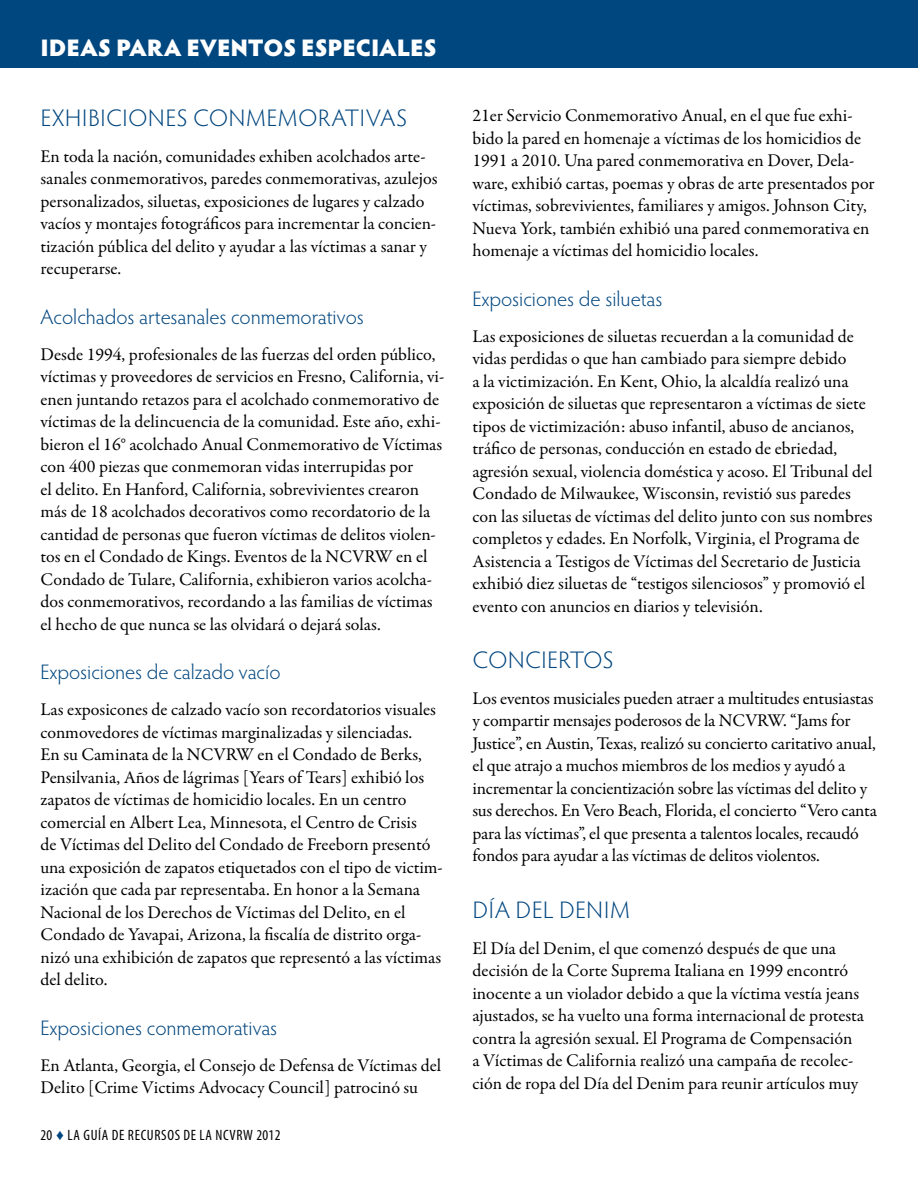
<style>
.page{position:relative;width:918px;height:1188px;background:#fff}
.page>*{position:absolute;margin:0;border:0;box-sizing:border-box;transform-origin:0 0}
.t1{font:300 24px "Hypatia Sans Pro";letter-spacing:.04em;color:#00467f}
.t2{font:900 24px "Hypatia Sans Pro";letter-spacing:-.01em;color:#fff}
.t3{font:300 24px "Hypatia Sans Pro";letter-spacing:.02em;color:#00467f}
.t4{font:300 21px "Hypatia Sans Pro";letter-spacing:.015em;color:#00467f}
.t5{font:18px/22.5px "Garamond Premr Pro";color:#000}
.t6{font:condensed 15px "Myriad Pro";letter-spacing:.045em;color:#000}
.s1{font-family:"Century";font-stretch:normal;color:#00467f}
</style>
<div class="page">
<div style="left:0;top:0;width:918px;height:68px;background:#00467f"></div>
<h1 class="t2" style="left:40px;top:30px;width:398px">IDEAS PArA EVENTOS ESPECIALES</h1>
<h2 class="t1" style="left:41px;top:102px;width:368px">EXHIBICIONES CONMEMORATIVAS</h2>
<p class="t5" style="left:40px;top:145px;width:399px">En toda la nación, comunidades exhiben acolchados arte&shy;sanales conmemorativos, paredes conmemorativas, azulejos personalizados, siluetas, exposiciones de lugares y calzado vacíos y montajes fotográficos para incrementar la concien&shy;tización pública del delito y ayudar a las víctimas a sanar y recuperarse.</p>
<p class="t4" style="left:40px;top:303px;width:325px">Acolchados artesanales conmemorativos</p>
<p class="t5" style="left:40px;top:343px;width:405px">Desde 1994, profesionales de las fuerzas del orden público, víctimas y proveedores de servicios en Fresno, California, vi&shy;enen juntando retazos para el acolchado conmemorativo de víctimas de la delincuencia de la comunidad. Este año, exhi&shy;bieron el 16° acolchado Anual Conmemorativo de Víctimas con 400 piezas que conmemoran vidas interrupidas por<br>el delito. En Hanford, California, sobrevivientes crearon más de 18 acolchados decorativos como recordatorio de la cantidad de personas que fueron víctimas de delitos violen&shy;tos en el Condado de Kings. Eventos de la NCVRW en el Condado de Tulare, California, exhibieron varios acolcha&shy;dos conmemorativos, recordando a las familias de víctimas el hecho de que nunca se las olvidará o dejará solas.</p>
<p class="t4" style="left:40px;top:658px;width:242px">Exposiciones de calzado vacío</p>
<p class="t5" style="left:40px;top:699px;width:404px">Las exposicones de calzado vacío son recordatorios visuales conmovedores de víctimas marginalizadas y silenciadas.<br>En su Caminata de la NCVRW en el Condado de Berks, Pensilvania, Años de lágrimas [Years of Tears] exhibió los zapatos de víctimas de homicidio locales. En un centro comercial en Albert Lea, Minnesota, el Centro de Crisis<br>de Víctimas del Delito del Condado de Freeborn presentó una exposición de zapatos etiquetados con el tipo de victim&shy;ización que cada par representaba. En honor a la Semana Nacional de los Derechos de Víctimas del Delito, en el Condado de Yavapai, Arizona, la fiscalía de distrito orga&shy;nizó una exhibición de zapatos que representó a las víctimas del delito.</p>
<p class="t4" style="left:40px;top:1014px;width:238px">Exposiciones conmemorativas</p>
<p class="t5" style="left:40px;top:1054px;width:402px">En Atlanta, Georgia, el Consejo de Defensa de Víctimas del<br>Delito [Crime Victims Advocacy Council] patrocinó su</p>
<p class="t6" style="left:40px;top:1126px;width:242px">20 <span class="s1">♦</span> LA GUÍA DE RECURSOS DE LA NCVRW 2012</p>
<p class="t5" style="left:472px;top:105px;width:404px">21er Servicio Conmemorativo Anual, en el que fue exhi&shy;bido la pared en homenaje a víctimas de los homicidios de 1991 a 2010. Una pared conmemorativa en Dover, Dela&shy;ware, exhibió cartas, poemas y obras de arte presentados por víctimas, sobrevivientes, familiares y amigos. Johnson City, Nueva York, también exhibió una pared conmemorativa en homenaje a víctimas del homicidio locales.</p>
<p class="t4" style="left:472px;top:285px;width:191px">Exposiciones de siluetas</p>
<p class="t5" style="left:472px;top:325px;width:402px">Las exposiciones de siluetas recuerdan a la comunidad de vidas perdidas o que han cambiado para siempre debido<br>a la victimización. En Kent, Ohio, la alcaldía realizó una exposición de siluetas que representaron a víctimas de siete tipos de victimización: abuso infantil, abuso de ancianos, tráfico de personas, conducción en estado de ebriedad, agresión sexual, violencia doméstica y acoso. El Tribunal del Condado de Milwaukee, Wisconsin, revistió sus paredes con las siluetas de víctimas del delito junto con sus nombres completos y edades. En Norfolk, Virginia, el Programa de Asistencia a Testigos de Víctimas del Secretario de Justicia exhibió diez siluetas de “testigos silenciosos” y promovió el evento con anuncios en diarios y televisión.</p>
<h2 class="t3" style="left:473px;top:644px;width:142px">CONCIERTOS</h2>
<p class="t5" style="left:472px;top:687px;width:406px">Los eventos musiciales pueden atraer a multitudes entusiastas y compartir mensajes poderosos de la NCVRW. “Jams for Justice”, en Austin, Texas, realizó su concierto caritativo anual, el que atrajo a muchos miembros de los medios y ayudó a incrementar la concientización sobre las víctimas del delito y sus derechos. En Vero Beach, Florida, el concierto “Vero canta para las víctimas”, el que presenta a talentos locales, recaudó fondos para ayudar a las víctimas de delitos violentos.</p>
<h2 class="t1" style="left:473px;top:894px;width:158px">DÍA DEL DENIM</h2>
<p class="t5" style="left:472px;top:937px;width:393px">El Día del Denim, el que comenzó después de que una decisión de la Corte Suprema Italiana en 1999 encontró inocente a un violador debido a que la víctima vestía jeans ajustados, se ha vuelto una forma internacional de protesta contra la agresión sexual. El Programa de Compensación a Víctimas de California realizó una campaña de recolec&shy;ción de ropa del Día del Denim para reunir artículos muy</p>
</div>
